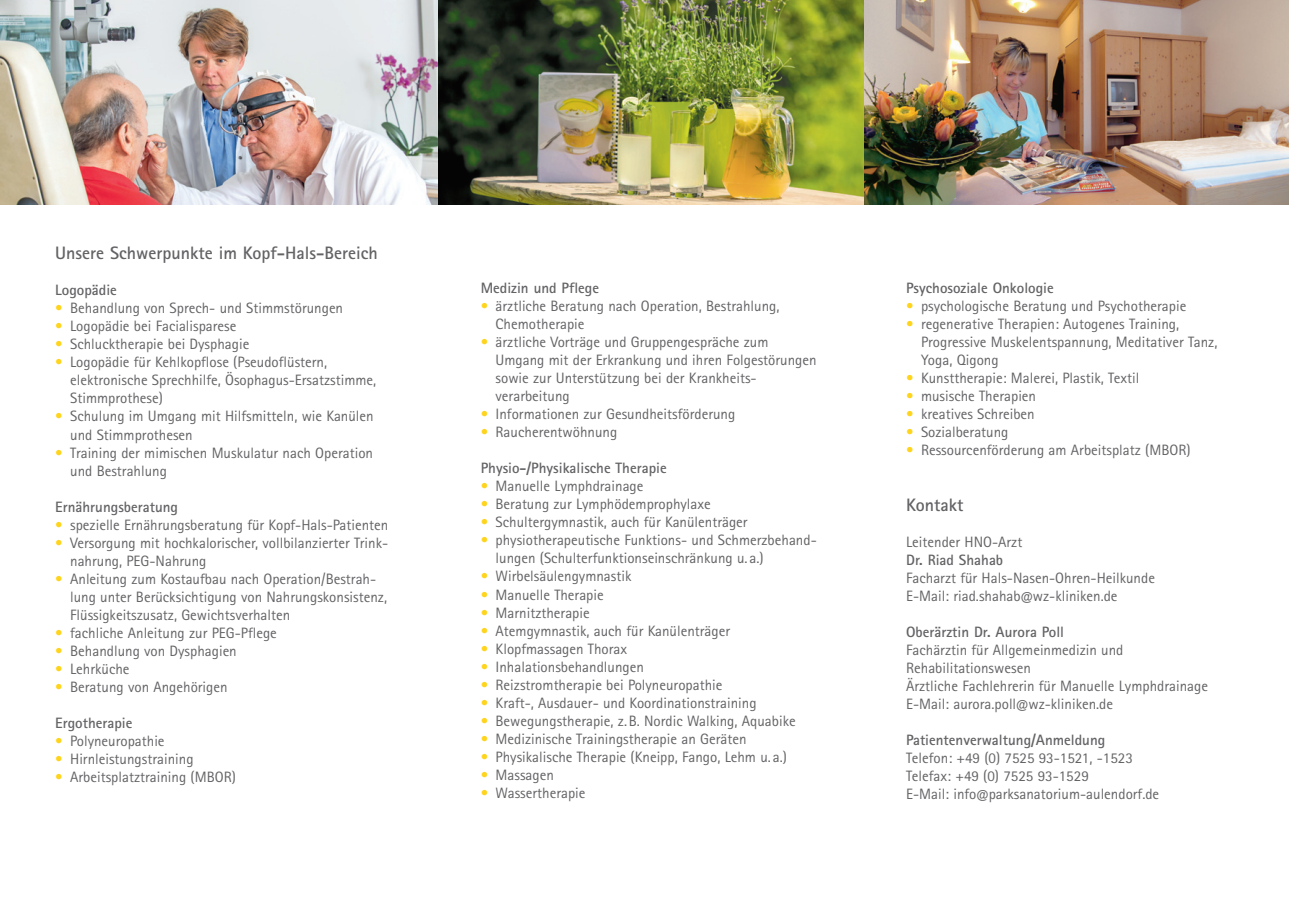
<style>
.page{position:relative;width:1289px;height:919px;background:#fff}
.page>*{position:absolute;margin:0;border:0;box-sizing:border-box;transform-origin:0 0}
.t1{font:700 18px "Rotis Sans Serif Pro";color:#636366}
.t2{font:15px/18px "Rotis Sans Serif Pro";color:#636366}
.t3{font:700 15px "Rotis Sans Serif Pro";color:#636366}
.s1{color:#fed41d}
</style>
<div class="page">
<img style="left:0;top:0;width:438px;height:204px">
<img style="left:863px;top:0;width:425px;height:204px">
<img style="left:438px;top:0;width:425px;height:204px">
<p class="t1" style="left:55px;top:247px;width:324px">Unsere Schwerpunkte im Kopf-Hals-Bereich</p>
<p class="t3" style="left:55px;top:285px;width:63px">Logopädie</p>
<p class="t2" style="left:55px;top:300px;width:289px"><span class="s1">•</span> Behandlung von Sprech- und Stimmstörungen</p>
<p class="t2" style="left:55px;top:318px;width:183px"><span class="s1">•</span> Logopädie bei Facialisparese</p>
<p class="t2" style="left:55px;top:336px;width:195px"><span class="s1">•</span> Schlucktherapie bei Dysphagie</p>
<p class="t2" style="left:70px;top:354px;width:307px;text-indent:-15px"><span class="s1">•</span> Logopädie für Kehlkopflose (Pseudoflüstern, elektronische Sprechhilfe, Ösophagus-Ersatzstimme,<br>Stimmprothese)</p>
<p class="t2" style="left:70px;top:408px;width:305px;text-indent:-15px"><span class="s1">•</span> Schulung im Umgang mit Hilfsmitteln, wie Kanülen und Stimmprothesen</p>
<p class="t2" style="left:70px;top:444px;width:304px;text-indent:-15px"><span class="s1">•</span> Training der mimischen Muskulatur nach Operation und Bestrahlung</p>
<p class="t3" style="left:55px;top:501px;width:124px">Ernährungsberatung</p>
<p class="t2" style="left:55px;top:516px;width:334px"><span class="s1">•</span> spezielle Ernährungsberatung für Kopf-Hals-Patienten</p>
<p class="t2" style="left:70px;top:534px;width:319px;text-indent:-15px"><span class="s1">•</span> Versorgung mit hochkalorischer, vollbilanzierter Trink&shy;nahrung, PEG-Nahrung</p>
<p class="t2" style="left:70px;top:570px;width:318px;text-indent:-15px"><span class="s1">•</span> Anleitung zum Kostaufbau nach Operation/Bestrah&shy;lung unter Berücksichtigung von Nahrungskonsistenz,<br>Flüssigkeitszusatz, Gewichtsverhalten</p>
<p class="t2" style="left:55px;top:624px;width:223px"><span class="s1">•</span> fachliche Anleitung zur PEG-Pflege</p>
<p class="t2" style="left:55px;top:642px;width:183px"><span class="s1">•</span> Behandlung von Dysphagien</p>
<p class="t2" style="left:55px;top:660px;width:76px"><span class="s1">•</span> Lehrküche</p>
<p class="t2" style="left:55px;top:678px;width:174px"><span class="s1">•</span> Beratung von Angehörigen</p>
<p class="t3" style="left:55px;top:717px;width:79px">Ergotherapie</p>
<p class="t2" style="left:55px;top:732px;width:111px"><span class="s1">•</span> Polyneuropathie</p>
<p class="t2" style="left:55px;top:750px;width:140px"><span class="s1">•</span> Hirnleistungstraining</p>
<p class="t2" style="left:55px;top:768px;width:182px"><span class="s1">•</span> Arbeitsplatztraining (MBOR)</p>
<p class="t3" style="left:480px;top:283px;width:120px">Medizin und Pflege</p>
<p class="t2" style="left:495px;top:298px;width:285px;text-indent:-15px"><span class="s1">•</span> ärztliche Beratung nach Operation, Bestrahlung,<br>Chemotherapie</p>
<p class="t2" style="left:495px;top:334px;width:322px;text-indent:-15px"><span class="s1">•</span> ärztliche Vorträge und Gruppengespräche zum Umgang mit der Erkrankung und ihren Folgestörungen sowie zur Unterstützung bei der Krankheits&shy;verarbeitung</p>
<p class="t2" style="left:480px;top:406px;width:256px"><span class="s1">•</span> Informationen zur Gesundheitsförderung</p>
<p class="t2" style="left:480px;top:424px;width:138px"><span class="s1">•</span> Raucherentwöhnung</p>
<p class="t3" style="left:480px;top:463px;width:187px">Physio-/Physikalische Therapie</p>
<p class="t2" style="left:480px;top:478px;width:164px"><span class="s1">•</span> Manuelle Lymphdrainage</p>
<p class="t2" style="left:480px;top:496px;width:232px"><span class="s1">•</span> Beratung zur Lymphödemprophylaxe</p>
<p class="t2" style="left:480px;top:514px;width:268px"><span class="s1">•</span> Schultergymnastik, auch für Kanülenträger</p>
<p class="t2" style="left:495px;top:532px;width:323px;text-indent:-15px"><span class="s1">•</span> physiotherapeutische Funktions- und Schmerzbehand&shy;lungen (Schulterfunktionseinschränkung u. a.)</p>
<p class="t2" style="left:480px;top:568px;width:152px"><span class="s1">•</span> Wirbelsäulengymnastik</p>
<p class="t2" style="left:480px;top:586px;width:125px"><span class="s1">•</span> Manuelle Therapie</p>
<p class="t2" style="left:480px;top:604px;width:111px"><span class="s1">•</span> Marnitztherapie</p>
<p class="t2" style="left:480px;top:622px;width:251px"><span class="s1">•</span> Atemgymnastik, auch für Kanülenträger</p>
<p class="t2" style="left:480px;top:640px;width:148px"><span class="s1">•</span> Klopfmassagen Thorax</p>
<p class="t2" style="left:480px;top:658px;width:165px"><span class="s1">•</span> Inhalationsbehandlungen</p>
<p class="t2" style="left:480px;top:676px;width:243px"><span class="s1">•</span> Reizstromtherapie bei Polyneuropathie</p>
<p class="t2" style="left:480px;top:694px;width:277px"><span class="s1">•</span> Kraft-, Ausdauer- und Koordinationstraining</p>
<p class="t2" style="left:480px;top:712px;width:316px"><span class="s1">•</span> Bewegungstherapie, z. B. Nordic Walking, Aquabike</p>
<p class="t2" style="left:480px;top:730px;width:267px"><span class="s1">•</span> Medizinische Trainingstherapie an Geräten</p>
<p class="t2" style="left:480px;top:748px;width:308px"><span class="s1">•</span> Physikalische Therapie (Kneipp, Fango, Lehm u. a.)</p>
<p class="t2" style="left:480px;top:766px;width:75px"><span class="s1">•</span> Massagen</p>
<p class="t2" style="left:480px;top:784px;width:106px"><span class="s1">•</span> Wassertherapie</p>
<p class="t3" style="left:906px;top:283px;width:149px">Psychosoziale Onkologie</p>
<p class="t2" style="left:906px;top:298px;width:282px"><span class="s1">•</span> psychologische Beratung und Psychotherapie</p>
<p class="t2" style="left:921px;top:316px;width:298px;text-indent:-15px"><span class="s1">•</span> regenerative Therapien: Autogenes Training,<br>Progressive Muskelentspannung, Meditativer Tanz,<br>Yoga, Qigong</p>
<p class="t2" style="left:906px;top:370px;width:235px"><span class="s1">•</span> Kunsttherapie: Malerei, Plastik, Textil</p>
<p class="t2" style="left:906px;top:388px;width:131px"><span class="s1">•</span> musische Therapien</p>
<p class="t2" style="left:906px;top:406px;width:130px"><span class="s1">•</span> kreatives Schreiben</p>
<p class="t2" style="left:906px;top:424px;width:104px"><span class="s1">•</span> Sozialberatung</p>
<p class="t2" style="left:906px;top:442px;width:286px"><span class="s1">•</span> Ressourcenförderung am Arbeitsplatz (MBOR)</p>
<p class="t1" style="left:906px;top:498px;width:59px">Kontakt</p>
<p class="t2" style="left:906px;top:534px;width:118px">Leitender HNO-Arzt</p>
<p class="t3" style="left:906px;top:554px;width:98px">Dr. Riad Shahab</p>
<p class="t2" style="left:906px;top:570px;width:250px">Facharzt für Hals-Nasen-Ohren-Heilkunde<br>E-Mail: riad.shahab@wz-kliniken.de</p>
<p class="t3" style="left:906px;top:626px;width:159px">Oberärztin Dr. Aurora Poll</p>
<p class="t2" style="left:906px;top:642px;width:303px">Fachärztin für Allgemeinmedizin und Rehabilitationswesen<br>Ärztliche Fachlehrerin für Manuelle Lymphdrainage E-Mail: aurora.poll@wz-kliniken.de</p>
<p class="t3" style="left:906px;top:734px;width:201px">Patientenverwaltung/Anmeldung</p>
<p class="t2" style="left:906px;top:750px;width:255px">Telefon: +49 (0) 7525 93-1521, -1523<br>Telefax: +49 (0) 7525 93-1529<br>E-Mail: info@parksanatorium-aulendorf.de</p>
</div>
